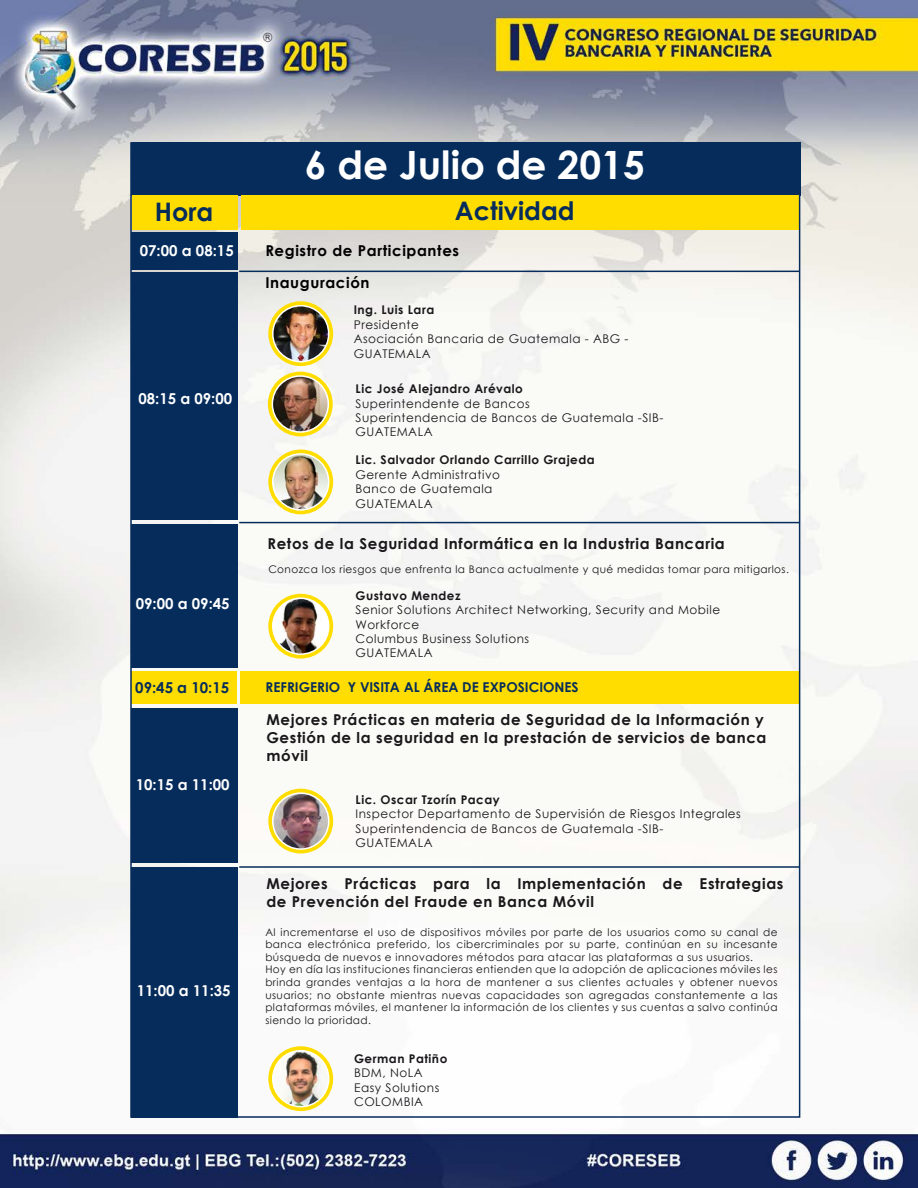
<style>
.page{position:relative;width:918px;height:1188px;background:#fff}
.page>*{position:absolute;margin:0;border:0;box-sizing:border-box;transform-origin:0 0}
.t1{font:700 39px "Century Gothic";color:#fff}
.t2{font:700 25.5px "Century Gothic";color:#052c5b}
.t3{font:700 15px/18px "Century Gothic";letter-spacing:.04em;color:#1a171b}
.t4{font:700 15px "Century Gothic";color:#fff}
.t5{font:700 15px/32px "Century Gothic";letter-spacing:.04em;color:#000}
.t6{font:700 15px "Century Gothic";color:#052c5b}
.t7{font:700 13.5px "Century Gothic";color:#052c5b}
.t8{font:12px/14.4px "Century Gothic";letter-spacing:.04em;color:#1a171b}
.t9{font:700 12px "Century Gothic";letter-spacing:.04em;color:#1a171b}
.t10{font:10.5px/12.6px "Century Gothic";letter-spacing:.04em;color:#1a171b}
</style>
<div class="page">
<img style="left:0;top:0;width:918px;height:1188px">
<div style="left:131px;top:142px;width:669px;height:53px;background:#052c5b"></div>
<div style="left:241px;top:195px;width:558px;height:35px;background:#fd0"></div>
<div style="left:132px;top:195px;width:106px;height:35px;background:#fd0"></div>
<div style="left:131px;top:232px;width:107px;height:38px;background:#052c5b"></div>
<div style="left:131px;top:524px;width:107px;height:143px;background:#052c5b"></div>
<div style="left:131px;top:272px;width:107px;height:248px;background:#052c5b"></div>
<div style="left:240px;top:671px;width:560px;height:33px;background:#fd0"></div>
<hr style="left:239px;top:271px;width:561px;height:1px;background:#052c5b">
<hr style="left:239px;top:522px;width:561px;height:1px;background:#052c5b">
<div style="left:131px;top:709px;width:107px;height:154px;background:#052c5b"></div>
<hr style="left:239px;top:866px;width:561px;height:2px;background:#052c5b">
<div style="left:131px;top:867px;width:107px;height:250px;background:#052c5b"></div>
<div style="left:131px;top:671px;width:106px;height:33px;background:#fd0"></div>
<svg style="left:268px;top:372px;width:65px;height:64px"></svg>
<img style="left:272px;top:376px;width:56px;height:56px;border-radius:28px">
<div style="left:272px;top:375px;width:57px;height:58px;border:2px solid #fff;border-radius:50%"></div>
<svg style="left:268px;top:301px;width:65px;height:65px"></svg>
<img style="left:273px;top:306px;width:56px;height:56px;border-radius:28px">
<div style="left:272px;top:305px;width:57px;height:57px;border:2px solid #fff;border-radius:50%"></div>
<svg style="left:268px;top:1046px;width:65px;height:65px"></svg>
<img style="left:273px;top:1051px;width:56px;height:56px">
<div style="left:272px;top:1050px;width:58px;height:58px;border:2px solid #fff;border-radius:50%"></div>
<svg style="left:268px;top:593px;width:65px;height:66px"></svg>
<img style="left:273px;top:598px;width:56px;height:56px">
<div style="left:272px;top:597px;width:58px;height:58px;border:2px solid #fff;border-radius:50%"></div>
<svg style="left:268px;top:449px;width:65px;height:66px"></svg>
<img style="left:273px;top:454px;width:56px;height:56px">
<div style="left:272px;top:453px;width:58px;height:58px;border:2px solid #fff;border-radius:50%"></div>
<svg style="left:268px;top:788px;width:65px;height:66px"></svg>
<img style="left:273px;top:793px;width:56px;height:56px">
<div style="left:272px;top:792px;width:58px;height:58px;border:2px solid #fff;border-radius:50%"></div>
<h1 class="t1" style="left:305px;top:136px;width:342px">6 de Julio de 2015</h1>
<h2 class="t2" style="left:455px;top:192px;width:121px">Actividad</h2>
<h2 class="t2" style="left:155px;top:193px;width:60px">Hora</h2>
<h3 class="t4" style="left:140px;top:239px;width:95px">07:00 a 08:15</h3>
<h3 class="t5" style="left:265px;top:234px;width:195px">Registro de Participantes<br>Inauguración</h3>
<h3 class="t4" style="left:138px;top:387px;width:95px">08:15 a 09:00</h3>
<h3 class="t4" style="left:136px;top:592px;width:95px">09:00 a 09:45</h3>
<p class="t9" style="left:354px;top:301px;width:82px">Ing. Luis Lara</p>
<p class="t8" style="left:354px;top:317px;width:276px">Presidente<br>Asociación Bancaria de Guatemala - ABG -<br>GUATEMALA</p>
<p class="t9" style="left:356px;top:380px;width:169px">Lic José Alejandro Arévalo</p>
<p class="t8" style="left:356px;top:396px;width:309px">Superintendente de Bancos<br>Superintendencia de Bancos de Guatemala -SIB-<br>GUATEMALA</p>
<p class="t9" style="left:356px;top:451px;width:241px">Lic. Salvador Orlando Carrillo Grajeda</p>
<p class="t8" style="left:356px;top:467px;width:146px">Gerente Administrativo<br>Banco de Guatemala<br>GUATEMALA</p>
<h3 class="t3" style="left:267px;top:534px;width:459px">Retos de la Seguridad Informática en la Industria Bancaria</h3>
<p class="t10" style="left:268px;top:562px;width:522px">Conozca los riesgos que enfrenta la Banca actualmente y qué medidas tomar para mitigarlos.</p>
<p class="t9" style="left:356px;top:586px;width:107px">Gustavo Mendez</p>
<p class="t8" style="left:356px;top:603px;width:366px">Senior Solutions Architect Networking, Security and Mobile<br>Workforce<br>Columbus Business Solutions<br>GUATEMALA</p>
<h3 class="t6" style="left:135px;top:676px;width:95px">09:45 a 10:15</h3>
<p class="t7" style="left:266px;top:677px;width:315px">REFRIGERIO Y VISITA AL ÁREA DE EXPOSICIONES</p>
<h3 class="t4" style="left:136px;top:773px;width:95px">10:15 a 11:00</h3>
<h3 class="t4" style="left:137px;top:979px;width:95px">11:00 a 11:35</h3>
<h3 class="t3" style="left:266px;top:710px;width:502px">Mejores Prácticas en materia de Seguridad de la Información y<br>Gestión de la seguridad en la prestación de servicios de banca móvil</h3>
<p class="t9" style="left:356px;top:790px;width:146px">Lic. Oscar Tzorín Pacay</p>
<p class="t8" style="left:356px;top:806px;width:387px">Inspector Departamento de Supervisión de Riesgos Integrales<br>Superintendencia de Bancos de Guatemala -SIB-<br>GUATEMALA</p>
<h3 class="t3" style="left:266px;top:873px;width:519px">Mejores Prácticas para la Implementación de Estrategias de Prevención del Fraude en Banca Móvil</h3>
<p class="t10" style="left:265px;top:925px;width:514px">Al incrementarse el uso de dispositivos móviles por parte de los usuarios como su canal de banca electrónica preferido, los cibercriminales por su parte, continúan en su incesante búsqueda de nuevos e innovadores métodos para atacar las plataformas a sus usuarios.<br>Hoy en día las instituciones financieras entienden que la adopción de aplicaciones móviles les brinda grandes ventajas a la hora de mantener a sus clientes actuales y obtener nuevos usuarios; no obstante mientras nuevas capacidades son agregadas constantemente a las plataformas móviles, el mantener la información de los clientes y sus cuentas a salvo continúa siendo la prioridad.</p>
<p class="t9" style="left:354px;top:1049px;width:95px">German Patiño</p>
<p class="t8" style="left:354px;top:1066px;width:87px">BDM, NoLA<br>Easy Solutions<br>COLOMBIA</p>
</div>
